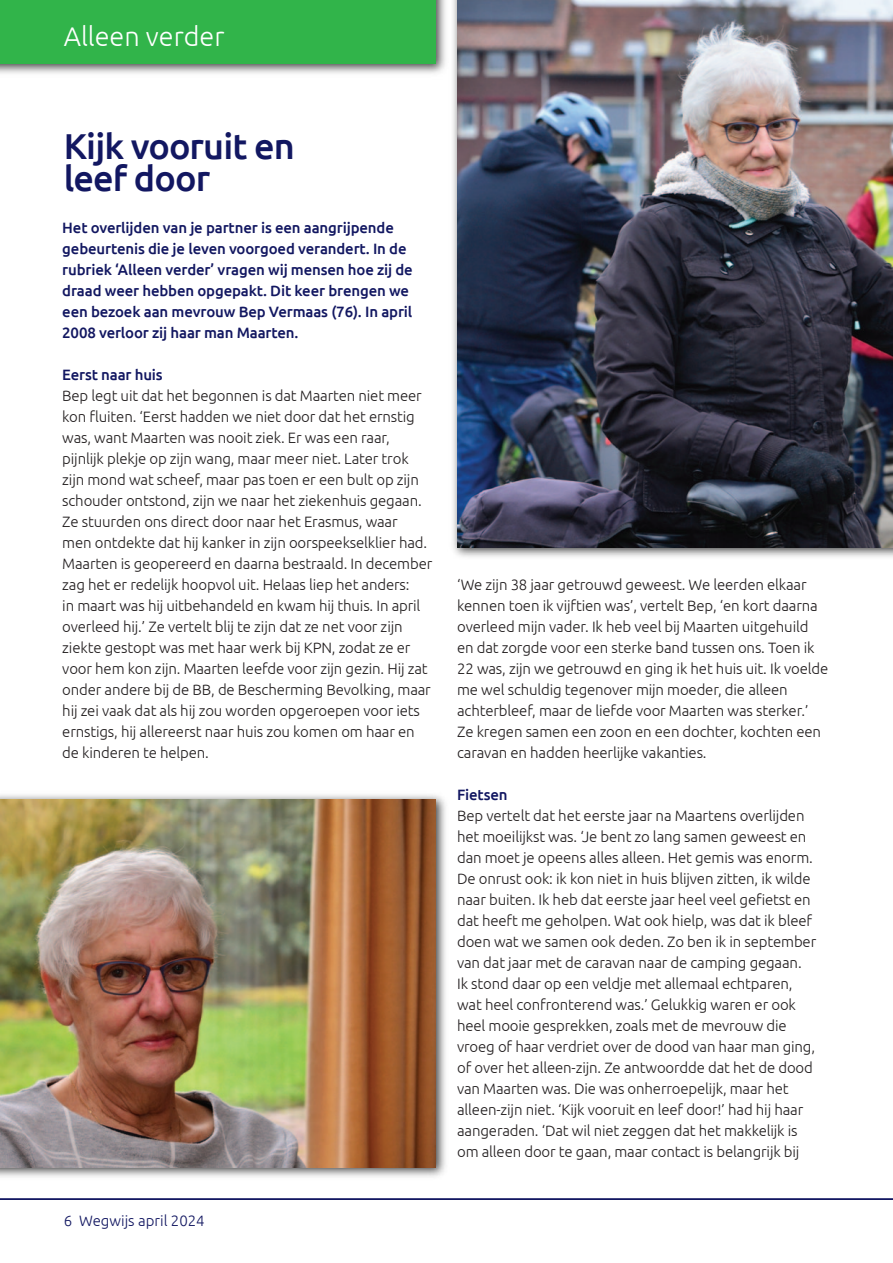
<style>
.page{position:relative;width:893px;height:1263px;background:#fff}
.page>*{position:absolute;margin:0;border:0;box-sizing:border-box;transform-origin:0 0}
.t1{font:500 36px/31.5px "Ubuntu";letter-spacing:-.025em;color:#121761}
.t2{font:300 27px "Ubuntu";color:#fff}
.t3{font:300 15px/21px "Ubuntu";letter-spacing:-.01em;color:#231f20}
.t4{font:500 15px/21px "Ubuntu";letter-spacing:-.01em;color:#121761}
.t5{font:300 15px "Ubuntu";color:#121761}
</style>
<div class="page">
<img style="left:0;top:0;width:446px;height:74px">
<div style="left:0;top:0;width:436px;height:64px;background:#31b44a"></div>
<hr style="left:0;top:1198px;width:893px;height:2px;background:#121761">
<img style="left:0;top:795px;width:446px;height:382px">
<img style="left:0;top:799px;width:436px;height:368px">
<img style="left:453px;top:0;width:440px;height:557px">
<img style="left:457px;top:0;width:436px;height:547px">
<h2 class="t2" style="left:64px;top:25px;width:162px">Alleen verder</h2>
<h1 class="t1" style="left:64px;top:132px;width:232px">Kijk vooruit en leef door</h1>
<p class="t4" style="left:62px;top:217px;width:352px">Het overlijden van je partner is een aangrijpende gebeurtenis die je leven voorgoed verandert. In de rubriek ‘Alleen verder’ vragen wij mensen hoe zij de draad weer hebben opgepakt. Dit keer brengen we een bezoek aan mevrouw Bep Vermaas (76). In april 2008 verloor zij haar man Maarten.</p>
<p class="t4" style="left:62px;top:364px;width:102px">Eerst naar huis</p>
<p class="t3" style="left:62px;top:386px;width:372px">Bep legt uit dat het begonnen is dat Maarten niet meer kon fluiten. ‘Eerst hadden we niet door dat het ernstig was, want Maarten was nooit ziek. Er was een raar, pijnlijk plekje op zijn wang, maar meer niet. Later trok zijn mond wat scheef, maar pas toen er een bult op zijn schouder ontstond, zijn we naar het ziekenhuis gegaan.<br>Ze stuurden ons direct door naar het Erasmus, waar<br>men ontdekte dat hij kanker in zijn oorspeekselklier had.<br>Maarten is geopereerd en daarna bestraald. In december zag het er redelijk hoopvol uit. Helaas liep het anders:<br>in maart was hij uitbehandeld en kwam hij thuis. In april overleed hij.’ Ze vertelt blij te zijn dat ze net voor zijn ziekte gestopt was met haar werk bij KPN, zodat ze er voor hem kon zijn. Maarten leefde voor zijn gezin. Hij zat onder andere bij de BB, de Bescherming Bevolking, maar hij zei vaak dat als hij zou worden opgeroepen voor iets ernstigs, hij allereerst naar huis zou komen om haar en de kinderen te helpen.</p>
<p class="t5" style="left:64px;top:1214px;width:142px">6 Wegwijs april 2024</p>
<p class="t3" style="left:457px;top:575px;width:373px">‘We zijn 38 jaar getrouwd geweest. We leerden elkaar kennen toen ik vijftien was’, vertelt Bep, ‘en kort daarna overleed mijn vader. Ik heb veel bij Maarten uitgehuild en dat zorgde voor een sterke band tussen ons. Toen ik 22 was, zijn we getrouwd en ging ik het huis uit. Ik voelde me wel schuldig tegenover mijn moeder, die alleen achterbleef, maar de liefde voor Maarten was sterker.’ Ze kregen samen een zoon en een dochter, kochten een caravan en hadden heerlijke vakanties.</p>
<p class="t4" style="left:457px;top:784px;width:52px">Fietsen</p>
<p class="t3" style="left:457px;top:806px;width:361px">Bep vertelt dat het eerste jaar na Maartens overlijden het moeilijkst was. ‘Je bent zo lang samen geweest en dan moet je opeens alles alleen. Het gemis was enorm.<br>De onrust ook: ik kon niet in huis blijven zitten, ik wilde naar buiten. Ik heb dat eerste jaar heel veel gefietst en dat heeft me geholpen. Wat ook hielp, was dat ik bleef doen wat we samen ook deden. Zo ben ik in september van dat jaar met de caravan naar de camping gegaan.<br>Ik stond daar op een veldje met allemaal echtparen, wat heel confronterend was.’ Gelukkig waren er ook heel mooie gesprekken, zoals met de mevrouw die vroeg of haar verdriet over de dood van haar man ging, of over het alleen-zijn. Ze antwoordde dat het de dood van Maarten was. Die was onherroepelijk, maar het alleen-zijn niet. ‘Kijk vooruit en leef door!’ had hij haar aangeraden. ‘Dat wil niet zeggen dat het makkelijk is om alleen door te gaan, maar contact is belangrijk bij</p>
</div>
